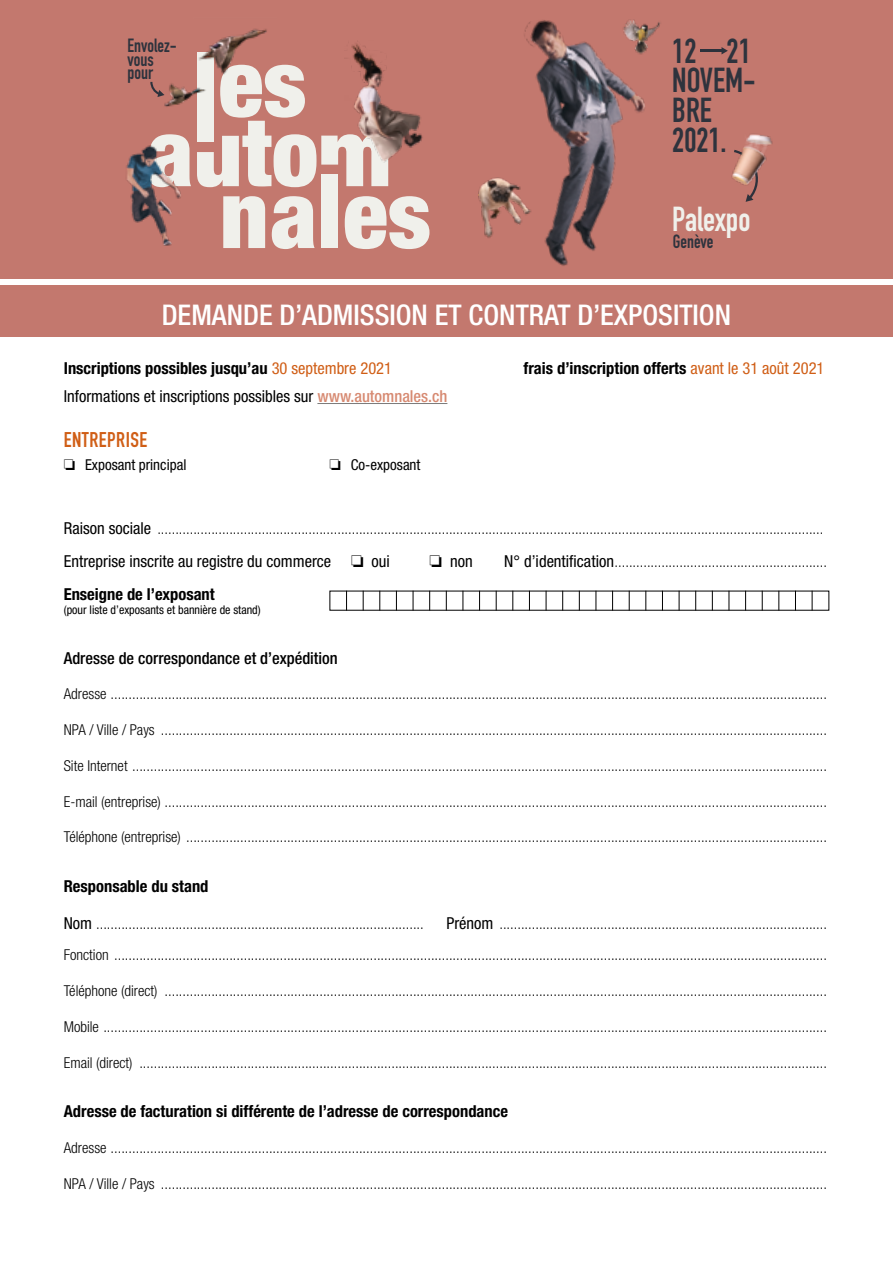
<style>
.page{position:relative;width:893px;height:1263px;background:#fff}
.page>*{position:absolute;margin:0;border:0;box-sizing:border-box;transform-origin:0 0}
.t1{font:700 34.2px/29.7px "DIN Condensed";color:#2e333d;scale:.95 1}
.t2{font:700 34.2px "DIN Condensed";color:#f0f0eb;scale:.95 1}
.t3{font:500 condensed 28.5px "Helvetica Neue LT Std";color:#fff}
.t4{font:700 21px "DIN Condensed";letter-spacing:.025em;color:#d05e16}
.t5{font:700 18.9px/13.5px "DIN Condensed";color:#2e333d;scale:.95 1}
.t6{font:700 condensed 16.5px "Helvetica Neue LT Std";color:#000}
.t7{font:condensed 16.5px "Helvetica Neue LT Std";color:#000}
.t8{font:500 condensed 16.5px "Helvetica Neue LT Std";color:#000}
.t9{font:300 condensed 15px/31.5px "Helvetica Neue LT Std";color:#000;text-align:right}
.t10{font:condensed 15px "Helvetica Neue LT Std";color:#000}
.t11{font:condensed 12px "Helvetica Neue LT Std";color:#000}
.s1{font-weight:400;color:#d05e16}
.s2{font-weight:500;color:#d78a72}
.s3{font-weight:400;font-size:16.5px}
</style>
<div class="page">
<div style="left:0;top:0;width:893px;height:279px;background:#c3786e"></div>
<div style="left:0;top:285px;width:893px;height:52px;background:#c3786e"></div>
<hr style="left:317px;top:403px;width:130px;height:1px;background:#7c7b7b">
<svg style="left:346px;top:591px;width:1px;height:19px"></svg>
<svg style="left:363px;top:591px;width:1px;height:19px"></svg>
<svg style="left:379px;top:591px;width:1px;height:19px"></svg>
<svg style="left:396px;top:591px;width:1px;height:19px"></svg>
<svg style="left:413px;top:591px;width:1px;height:19px"></svg>
<svg style="left:429px;top:591px;width:1px;height:19px"></svg>
<svg style="left:446px;top:591px;width:1px;height:19px"></svg>
<svg style="left:463px;top:591px;width:1px;height:19px"></svg>
<svg style="left:479px;top:591px;width:1px;height:19px"></svg>
<svg style="left:496px;top:591px;width:1px;height:19px"></svg>
<svg style="left:512px;top:591px;width:1px;height:19px"></svg>
<svg style="left:529px;top:591px;width:1px;height:19px"></svg>
<svg style="left:546px;top:591px;width:1px;height:19px"></svg>
<svg style="left:562px;top:591px;width:1px;height:19px"></svg>
<svg style="left:579px;top:591px;width:1px;height:19px"></svg>
<svg style="left:596px;top:591px;width:1px;height:19px"></svg>
<svg style="left:612px;top:591px;width:1px;height:19px"></svg>
<svg style="left:629px;top:591px;width:1px;height:19px"></svg>
<svg style="left:645px;top:591px;width:1px;height:19px"></svg>
<svg style="left:662px;top:591px;width:1px;height:19px"></svg>
<svg style="left:679px;top:591px;width:1px;height:19px"></svg>
<svg style="left:695px;top:591px;width:1px;height:19px"></svg>
<svg style="left:712px;top:591px;width:1px;height:19px"></svg>
<svg style="left:729px;top:591px;width:1px;height:19px"></svg>
<svg style="left:745px;top:591px;width:1px;height:19px"></svg>
<svg style="left:762px;top:591px;width:1px;height:19px"></svg>
<svg style="left:778px;top:591px;width:1px;height:19px"></svg>
<svg style="left:795px;top:591px;width:1px;height:19px"></svg>
<svg style="left:812px;top:591px;width:1px;height:19px"></svg>
<hr style="left:700px;top:50px;width:23px;height:2px;background:#2d323c">
<svg style="left:721px;top:47px;width:7px;height:7px"></svg>
<svg style="left:152px;top:134px;width:39px;height:53px"></svg>
<svg style="left:223px;top:196px;width:42px;height:52px"></svg>
<svg style="left:272px;top:196px;width:43px;height:53px"></svg>
<svg style="left:345px;top:196px;width:84px;height:53px"></svg>
<svg style="left:197px;top:65px;width:191px;height:122px"></svg>
<div style="left:321px;top:175px;width:17px;height:73px;background:#f0f0eb"></div>
<svg style="left:150px;top:82px;width:11px;height:15px"></svg>
<svg style="left:745px;top:199px;width:9px;height:3px"></svg>
<img style="left:197px;top:28px;width:79px;height:54px">
<img style="left:161px;top:79px;width:48px;height:32px">
<img style="left:731px;top:134px;width:42px;height:65px">
<img style="left:345px;top:41px;width:78px;height:125px">
<img style="left:524px;top:20px;width:121px;height:246px">
<img style="left:126px;top:142px;width:62px;height:104px">
<img style="left:618px;top:19px;width:43px;height:38px">
<img style="left:478px;top:168px;width:64px;height:78px">
<p class="t5" style="left:128px;top:39px;width:53px">Envolez&shy;vous pour</p>
<h1 class="t1" style="left:672px;top:36px;width:90px">12 21<br>NOVEM-<br>BRE<br>2021.</h1>
<h1 class="t2" style="left:672px;top:196px;width:84px">Palexpo</h1>
<p class="t5" style="left:673px;top:235px;width:44px">Genève</p>
<h2 class="t3" style="left:162px;top:298px;width:571px">DEMANDE D’ADMISSION ET CONTRAT D’EXPOSITION</h2>
<p class="t6" style="left:64px;top:358px;width:330px">Inscriptions possibles jusqu’au <span class="s1">30 septembre 2021</span></p>
<p class="t6" style="left:523px;top:358px;width:302px">frais d’inscription offerts <span class="s1">avant le 31 août 2021</span></p>
<p class="t7" style="left:64px;top:386px;width:385px">Informations et inscriptions possibles sur <span class="s2">www.automnales.ch</span></p>
<h3 class="t4" style="left:64px;top:425px;width:85px">ENTREPRISE</h3>
<p class="t10" style="left:64px;top:456px;width:124px">❏ Exposant principal</p>
<p class="t10" style="left:330px;top:456px;width:92px">❏ Co-exposant</p>
<p class="t9" style="left:64px;top:513px;width:761px"><span class="s3">Raison sociale</span> .........................................................................................................................................................................................</p>
<p class="t7" style="left:64px;top:552px;width:328px">Entreprise inscrite au registre du commerce ❏ oui</p>
<p class="t7" style="left:430px;top:552px;width:45px">❏ non</p>
<p class="t9" style="left:504px;top:546px;width:324px"><span class="s3">N° d’identification</span>...........................................................</p>
<p class="t6" style="left:64px;top:584px;width:152px">Enseigne de l’exposant</p>
<p class="t11" style="left:64px;top:603px;width:198px">(pour liste d’exposants et bannière de stand)</p>
<p class="t8" style="left:64px;top:648px;width:275px">Adresse de correspondance et d’expédition</p>
<p class="t9" style="left:64px;top:678px;width:765px">Adresse .......................................................................................................................................................................................................</p>
<p class="t9" style="left:64px;top:714px;width:765px">NPA / Ville / Pays .........................................................................................................................................................................................</p>
<p class="t9" style="left:64px;top:750px;width:765px">Site Internet .................................................................................................................................................................................................</p>
<p class="t9" style="left:64px;top:785px;width:765px">E-mail (entreprise) ........................................................................................................................................................................................</p>
<p class="t9" style="left:64px;top:821px;width:765px">Téléphone (entreprise) ..................................................................................................................................................................................</p>
<p class="t6" style="left:64px;top:876px;width:146px">Responsable du stand</p>
<p class="t9" style="left:64px;top:907px;width:362px"><span class="s3">Nom</span> ...........................................................................................</p>
<p class="t9" style="left:64px;top:907px;width:765px"><span class="s3">Prénom</span> ...........................................................................................<br>Fonction ......................................................................................................................................................................................................</p>
<p class="t9" style="left:64px;top:975px;width:765px">Téléphone (direct) ........................................................................................................................................................................................</p>
<p class="t9" style="left:64px;top:1010px;width:765px">Mobile .........................................................................................................................................................................................................</p>
<p class="t9" style="left:64px;top:1046px;width:765px">Email (direct) ...............................................................................................................................................................................................</p>
<p class="t6" style="left:64px;top:1101px;width:446px">Adresse de facturation si différente de l’adresse de correspondance</p>
<p class="t9" style="left:64px;top:1132px;width:765px">Adresse .......................................................................................................................................................................................................</p>
<p class="t9" style="left:64px;top:1167px;width:765px">NPA / Ville / Pays .........................................................................................................................................................................................</p>
</div>
